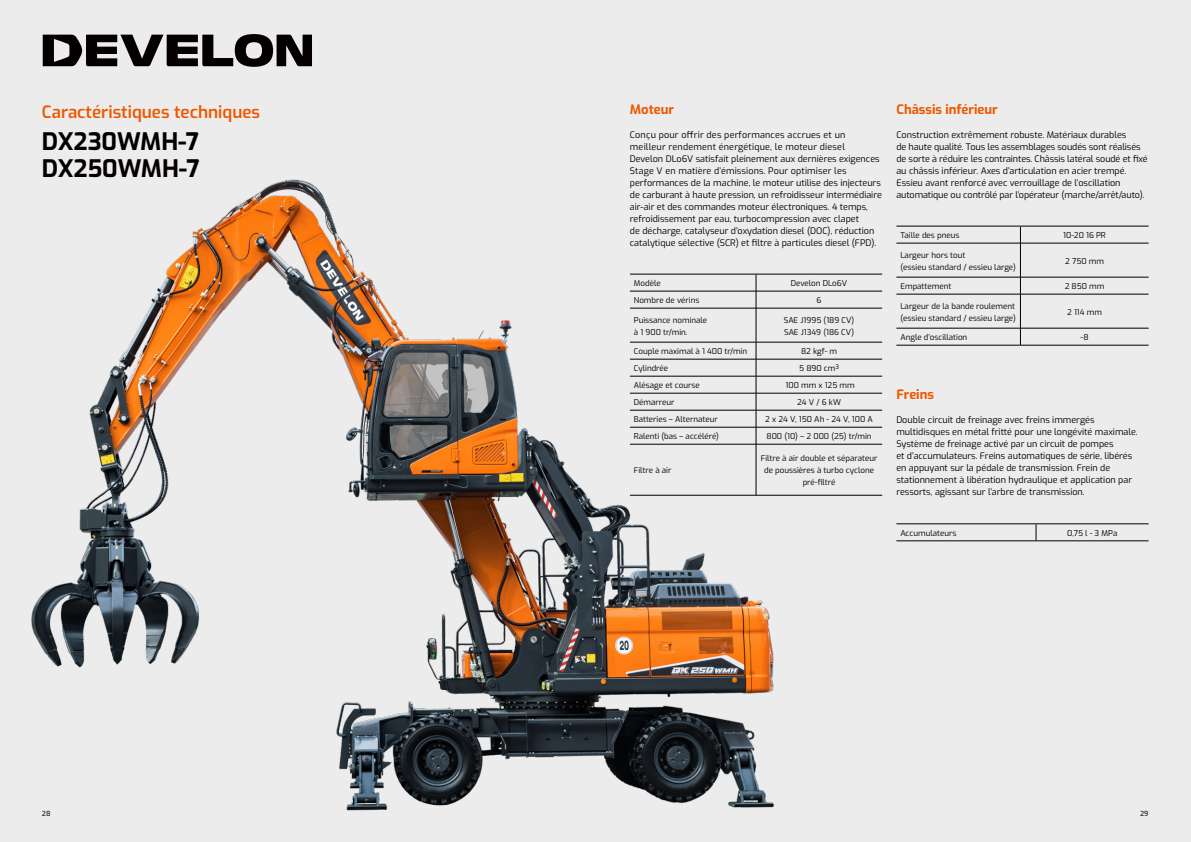
<style>
.page{position:relative;width:1191px;height:842px;background:#ececec}
.page>*{position:absolute;margin:0;border:0;box-sizing:border-box;transform-origin:0 0}
.t1{font:700 24px/27px "Exo";color:#040000}
.t2{font:600 17px "Exo";color:#ed5900}
.t3{font:700 13px "Exo";color:#ed5900}
.t4{font:9px/12px "Exo";color:#000}
.t5{font:8px/12px "Exo";color:#000}
.t6{font:600 7px "Exo";color:#36383b}
</style>
<div class="page">
<img style="left:31px;top:179px;width:824px;height:632px">
<hr style="left:630px;top:291px;width:126px;height:1px;background:#000">
<hr style="left:756px;top:291px;width:126px;height:1px;background:#000">
<hr style="left:630px;top:308px;width:126px;height:1px;background:#000">
<hr style="left:756px;top:308px;width:126px;height:1px;background:#000">
<hr style="left:630px;top:342px;width:126px;height:1px;background:#000">
<hr style="left:756px;top:342px;width:126px;height:1px;background:#000">
<hr style="left:630px;top:359px;width:126px;height:1px;background:#000">
<hr style="left:756px;top:359px;width:126px;height:1px;background:#000">
<hr style="left:630px;top:376px;width:126px;height:1px;background:#000">
<hr style="left:756px;top:376px;width:126px;height:1px;background:#000">
<hr style="left:630px;top:393px;width:126px;height:1px;background:#000">
<hr style="left:756px;top:393px;width:126px;height:1px;background:#000">
<hr style="left:630px;top:410px;width:126px;height:1px;background:#000">
<hr style="left:756px;top:410px;width:126px;height:1px;background:#000">
<hr style="left:630px;top:427px;width:126px;height:1px;background:#000">
<hr style="left:756px;top:427px;width:126px;height:1px;background:#000">
<hr style="left:630px;top:444px;width:126px;height:1px;background:#000">
<hr style="left:756px;top:444px;width:126px;height:1px;background:#000">
<hr style="left:630px;top:495px;width:126px;height:1px;background:#000">
<hr style="left:756px;top:495px;width:126px;height:1px;background:#000">
<svg style="left:756px;top:275px;width:1px;height:33px"></svg>
<hr style="left:756px;top:308px;width:1px;height:34px;background:#000">
<svg style="left:756px;top:342px;width:1px;height:102px"></svg>
<hr style="left:756px;top:444px;width:1px;height:51px;background:#000">
<hr style="left:630px;top:274px;width:126px;height:1px;background:#000">
<hr style="left:756px;top:274px;width:126px;height:1px;background:#000">
<hr style="left:896px;top:243px;width:124px;height:1px;background:#000">
<hr style="left:1020px;top:243px;width:128px;height:1px;background:#000">
<hr style="left:896px;top:277px;width:124px;height:1px;background:#000">
<hr style="left:1020px;top:277px;width:128px;height:1px;background:#000">
<hr style="left:896px;top:294px;width:124px;height:1px;background:#000">
<hr style="left:1020px;top:294px;width:128px;height:1px;background:#000">
<hr style="left:896px;top:328px;width:124px;height:1px;background:#000">
<hr style="left:1020px;top:328px;width:128px;height:1px;background:#000">
<hr style="left:896px;top:345px;width:124px;height:1px;background:#000">
<hr style="left:1020px;top:345px;width:128px;height:1px;background:#000">
<svg style="left:1020px;top:227px;width:1px;height:16px"></svg>
<hr style="left:1020px;top:243px;width:1px;height:34px;background:#000">
<svg style="left:1020px;top:277px;width:1px;height:17px"></svg>
<hr style="left:1020px;top:294px;width:1px;height:34px;background:#000">
<svg style="left:1020px;top:328px;width:1px;height:17px"></svg>
<hr style="left:896px;top:226px;width:124px;height:1px;background:#000">
<hr style="left:1020px;top:226px;width:128px;height:1px;background:#000">
<svg style="left:1035px;top:524px;width:1px;height:17px"></svg>
<hr style="left:896px;top:541px;width:140px;height:1px;background:#000">
<hr style="left:1036px;top:541px;width:112px;height:1px;background:#000">
<hr style="left:896px;top:523px;width:140px;height:1px;background:#000">
<hr style="left:1036px;top:523px;width:112px;height:1px;background:#000">
<svg style="left:43px;top:34px;width:269px;height:33px"></svg>
<h2 class="t2" style="left:42px;top:99px;width:220px">Caractéristiques techniques</h2>
<h3 class="t3" style="left:630px;top:99px;width:46px">Moteur</h3>
<p class="t4" style="left:630px;top:128px;width:253px">Conçu pour offrir des performances accrues et un meilleur rendement énergétique, le moteur diesel<br>Develon DLo6V satisfait pleinement aux dernières exigences Stage V en matière d’émissions. Pour optimiser les performances de la machine, le moteur utilise des injecteurs de carburant à haute pression, un refroidisseur intermédiaire air-air et des commandes moteur électroniques. 4 temps, refroidissement par eau, turbocompression avec clapet<br>de décharge, catalyseur d’oxydation diesel (DOC), réduction catalytique sélective (SCR) et filtre à particules diesel (FPD).</p>
<p class="t5" style="left:634px;top:277px;width:28px">Modèle</p>
<p class="t5" style="left:791px;top:277px;width:58px">Develon DLo6V</p>
<p class="t5" style="left:634px;top:294px;width:67px">Nombre de vérins</p>
<p class="t5" style="left:816px;top:294px;width:6px">6</p>
<p class="t5" style="left:634px;top:313px;width:75px">Puissance nominale à 1 900 tr/min.</p>
<p class="t5" style="left:783px;top:313px;width:72px">SAE J1995 (189 CV)<br>SAE J1349 (186 CV)</p>
<p class="t5" style="left:634px;top:345px;width:115px">Couple maximal à 1 400 tr/min</p>
<p class="t5" style="left:801px;top:345px;width:38px">82 kgf- m</p>
<p class="t5" style="left:634px;top:362px;width:36px">Cylindrée</p>
<p class="t5" style="left:799px;top:362px;width:41px">5 890 cm³</p>
<p class="t5" style="left:634px;top:379px;width:67px">Alésage et course</p>
<p class="t5" style="left:785px;top:379px;width:71px">100 mm x 125 mm</p>
<p class="t5" style="left:634px;top:396px;width:42px">Démarreur</p>
<p class="t5" style="left:797px;top:396px;width:45px">24 V / 6 kW</p>
<p class="t5" style="left:634px;top:413px;width:85px">Batteries – Alternateur</p>
<p class="t5" style="left:765px;top:413px;width:109px">2 x 24 V, 150 Ah - 24 V, 100 A</p>
<p class="t5" style="left:634px;top:430px;width:87px">Ralenti (bas – accéléré)</p>
<p class="t5" style="left:766px;top:430px;width:107px">800 (10) – 2 000 (25) tr/min</p>
<p class="t5" style="left:634px;top:464px;width:39px">Filtre à air</p>
<h1 class="t1" style="left:42px;top:127px;width:159px">DX230WMH-7<br>DX250WMH-7</h1>
<p class="t5" style="left:761px;top:452px;width:118px;text-align:center">Filtre à air double et séparateur de poussières à turbo cyclone pré-filtré</p>
<h3 class="t3" style="left:896px;top:99px;width:103px">Châssis inférieur</h3>
<p class="t4" style="left:896px;top:128px;width:253px">Construction extrêmement robuste. Matériaux durables<br>de haute qualité. Tous les assemblages soudés sont réalisés de sorte à réduire les contraintes. Châssis latéral soudé et fixé au châssis inférieur. Axes d’articulation en acier trempé.<br>Essieu avant renforcé avec verrouillage de l’oscillation automatique ou contrôlé par l’opérateur (marche/arrêt/auto).</p>
<p class="t5" style="left:900px;top:229px;width:61px">Taille des pneus</p>
<p class="t5" style="left:1063px;top:229px;width:44px">10-20 16 PR</p>
<p class="t5" style="left:900px;top:248px;width:117px">Largeur hors tout<br>(essieu standard / essieu large)</p>
<p class="t5" style="left:1065px;top:254px;width:40px">2 750 mm</p>
<p class="t5" style="left:900px;top:280px;width:53px">Empattement</p>
<p class="t5" style="left:1064px;top:280px;width:41px">2 850 mm</p>
<p class="t5" style="left:900px;top:299px;width:117px">Largeur de la bande roulement (essieu standard / essieu large)</p>
<p class="t5" style="left:1067px;top:305px;width:36px">2 114 mm</p>
<p class="t5" style="left:900px;top:331px;width:68px">Angle d’oscillation</p>
<p class="t5" style="left:1080px;top:331px;width:9px">-8</p>
<h3 class="t3" style="left:896px;top:385px;width:39px">Freins</h3>
<p class="t4" style="left:896px;top:414px;width:243px">Double circuit de freinage avec freins immergés multidisques en métal fritté pour une longévité maximale.<br>Système de freinage activé par un circuit de pompes<br>et d’accumulateurs. Freins automatiques de série, libérés en appuyant sur la pédale de transmission. Frein de stationnement à libération hydraulique et application par ressorts, agissant sur l’arbre de transmission.</p>
<p class="t5" style="left:900px;top:526px;width:58px">Accumulateurs</p>
<p class="t5" style="left:1067px;top:526px;width:52px">0,75 l - 3 MPa</p>
<p class="t6" style="left:42px;top:808px;width:10px">28</p>
<p class="t6" style="left:1140px;top:808px;width:10px">29</p>
</div>
